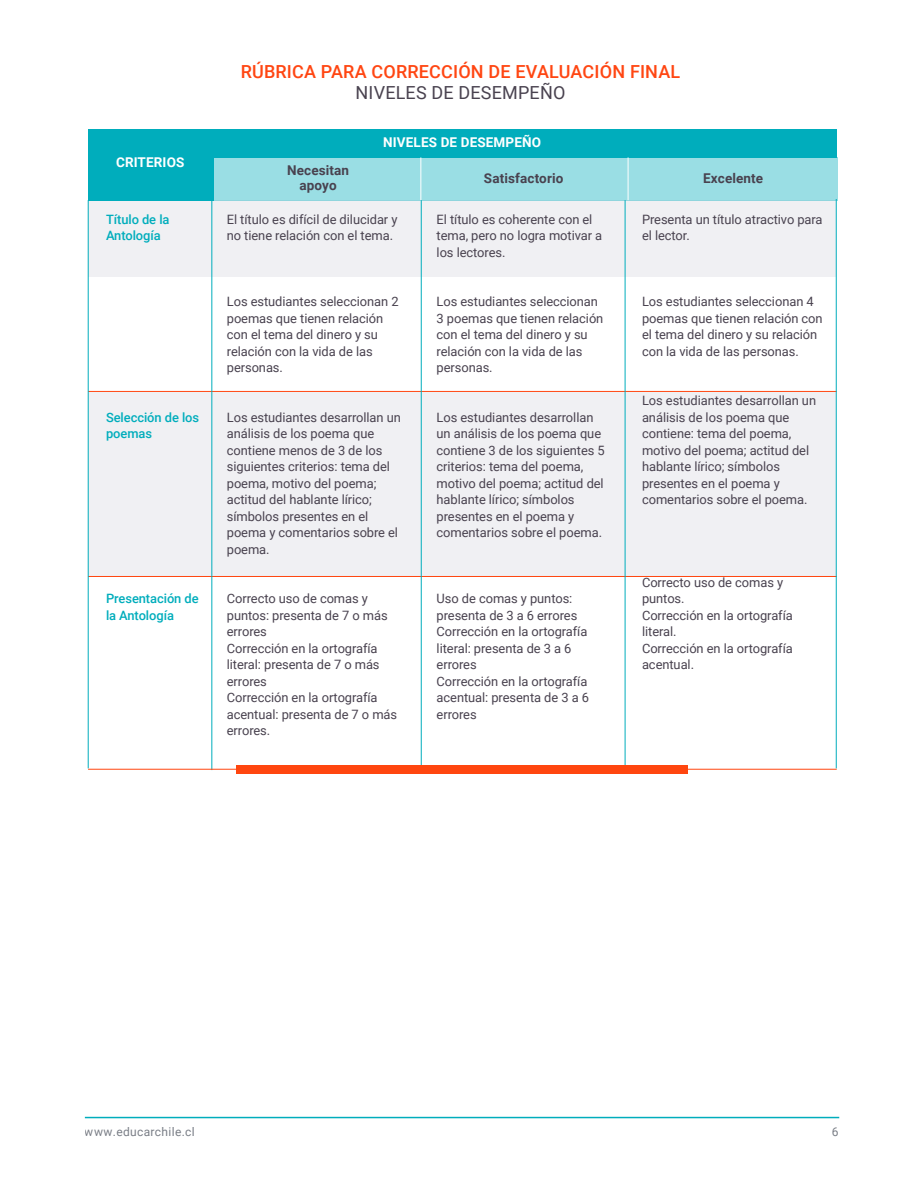
<style>
.page{position:relative;width:924px;height:1182px;background:#fff}
.page>*{position:absolute;margin:0;border:0;box-sizing:border-box;transform-origin:0 0}
.t1{font:500 18px "Roboto";letter-spacing:.01em;color:#ff4612}
.t2{font:18px "Roboto";letter-spacing:.01em;color:#49424f}
.t3{font:700 13.5px/15px "Roboto";letter-spacing:.01em;color:#49424f;text-align:center}
.t4{font:700 13.5px "Roboto";letter-spacing:.01em;color:#fff}
.t5{font:12.9px/16.5px "Roboto";letter-spacing:-.005em;color:#49424f}
.t6{font:500 12.9px/16.5px "Roboto";letter-spacing:-.005em;color:#00adbc}
.t7{font:12px "Roboto";letter-spacing:.03em;color:#3f4551}
</style>
<div class="page">
<div style="left:88px;top:200px;width:748px;height:77px;background:#f0f0f3"></div>
<div style="left:88px;top:392px;width:748px;height:184px;background:#f0f0f3"></div>
<hr style="left:85px;top:1117px;width:754px;height:1px;background:#00adbc">
<div style="left:88px;top:129px;width:125px;height:71px;background:#00adbc"></div>
<div style="left:212px;top:157px;width:625px;height:43px;background:#9adee4"></div>
<div style="left:212px;top:129px;width:625px;height:28px;background:#00adbc"></div>
<hr style="left:88px;top:391px;width:749px;height:1px;background:#ff460f">
<hr style="left:88px;top:576px;width:749px;height:1px;background:#ff460f">
<hr style="left:212px;top:200px;width:1px;height:570px;background:#00adbc">
<hr style="left:88px;top:200px;width:1px;height:568px;background:#00adbc">
<hr style="left:836px;top:199px;width:1px;height:569px;background:#00adbc">
<hr style="left:625px;top:200px;width:1px;height:570px;background:#00adbc">
<hr style="left:421px;top:200px;width:1px;height:570px;background:#00adbc">
<hr style="left:420px;top:157px;width:1px;height:43px;background:#fff">
<hr style="left:628px;top:157px;width:1px;height:43px;background:#fff">
<div style="left:237px;top:765px;width:451px;height:8px;background:#ff460f"></div>
<hr style="left:88px;top:769px;width:749px;height:1px;background:#ff460f">
<h1 class="t1" style="left:241px;top:59px;width:441px">RÚBRICA PARA CORRECCIÓN DE EVALUACIÓN FINAL</h1>
<h1 class="t2" style="left:356px;top:80px;width:211px">NIVELES DE DESEMPEÑO</h1>
<p class="t4" style="left:116px;top:152px;width:70px">CRITERIOS</p>
<p class="t6" style="left:106px;top:210px;width:65px">Título de la<br>Antología</p>
<p class="t6" style="left:106px;top:408px;width:95px">Selección de los poemas</p>
<p class="t6" style="left:106px;top:590px;width:94px">Presentación de la Antología</p>
<p class="t4" style="left:383px;top:132px;width:160px">NIVELES DE DESEMPEÑO</p>
<p class="t3" style="left:287px;top:162px;width:64px">Necesitan apoyo</p>
<p class="t3" style="left:484px;top:170px;width:81px">Satisfactorio</p>
<p class="t3" style="left:703px;top:170px;width:62px">Excelente</p>
<p class="t5" style="left:227px;top:210px;width:172px">El título es difícil de dilucidar y no tiene relación con el tema.</p>
<p class="t5" style="left:227px;top:293px;width:173px">Los estudiantes seleccionan 2 poemas que tienen relación con el tema del dinero y su relación con la vida de las personas.</p>
<p class="t5" style="left:227px;top:408px;width:176px">Los estudiantes desarrollan un análisis de los poema que contiene menos de 3 de los siguientes criterios: tema del poema, motivo del poema; actitud del hablante lírico; símbolos presentes en el poema y comentarios sobre el poema.</p>
<p class="t5" style="left:227px;top:590px;width:172px">Correcto uso de comas y puntos: presenta de 7 o más errores<br>Corrección en la ortografía literal: presenta de 7 o más errores<br>Corrección en la ortografía acentual: presenta de 7 o más errores.</p>
<p class="t5" style="left:437px;top:210px;width:167px">El título es coherente con el tema, pero no logra motivar a los lectores.</p>
<p class="t5" style="left:437px;top:293px;width:168px">Los estudiantes seleccionan<br>3 poemas que tienen relación con el tema del dinero y su relación con la vida de las personas.</p>
<p class="t5" style="left:437px;top:408px;width:170px">Los estudiantes desarrollan un análisis de los poema que contiene 3 de los siguientes 5 criterios: tema del poema, motivo del poema; actitud del hablante lírico; símbolos presentes en el poema y comentarios sobre el poema.</p>
<p class="t5" style="left:437px;top:590px;width:154px">Uso de comas y puntos: presenta de 3 a 6 errores<br>Corrección en la ortografía literal: presenta de 3 a 6 errores<br>Corrección en la ortografía acentual: presenta de 3 a 6 errores</p>
<p class="t5" style="left:642px;top:210px;width:182px">Presenta un título atractivo para el lector.</p>
<p class="t5" style="left:642px;top:293px;width:182px">Los estudiantes seleccionan 4 poemas que tienen relación con el tema del dinero y su relación con la vida de las personas.</p>
<p class="t5" style="left:642px;top:392px;width:176px">Los estudiantes desarrollan un análisis de los poema que contiene: tema del poema, motivo del poema; actitud del hablante lírico; símbolos presentes en el poema y comentarios sobre el poema.</p>
<p class="t5" style="left:642px;top:573px;width:152px">Correcto uso de comas y puntos.<br>Corrección en la ortografía literal.<br>Corrección en la ortografía acentual.</p>
<p class="t7" style="left:85px;top:1123px;width:111px">www.educarchile.cl</p>
<p class="t7" style="left:832px;top:1123px;width:8px">6</p>
</div>
